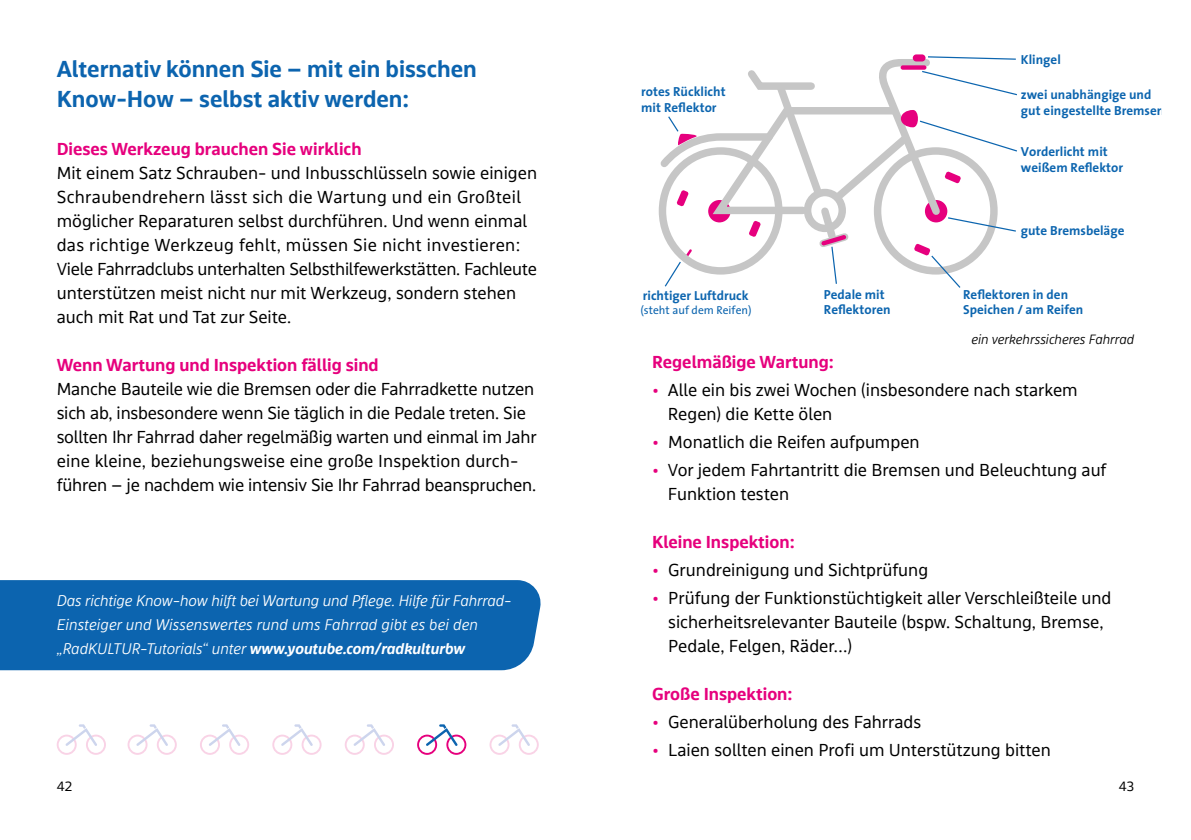
<style>
.page{position:relative;width:1191px;height:840px;background:#fff}
.page>*{position:absolute;margin:0;border:0;box-sizing:border-box;transform-origin:0 0}
.t1{font:700 24px/30px "bwegt Text";color:#0c64af}
.t2{font:18px/24px "bwegt Text";color:#000}
.t3{font:700 18px "bwegt Text";color:#e6007d}
.t4{font:italic 300 16px/24px "bwegt Display";letter-spacing:-.005em;color:#fff}
.t5{font:italic 300 14px "bwegt Display";color:#000}
.t6{font:14px "bwegt Text";color:#000}
.t7{font:700 13.2px/15.8px "The Sans";color:#0c65af}
.t8{font:11.4px "The Sans";color:#0c65af}
.s1{font-weight:700}
.s2{color:#e6007d}
</style>
<div class="page">
<div style="left:0;top:580px;width:541px;height:90px;background:#0c64af"></div>
<svg style="left:658px;top:55px;width:359px;height:233px"></svg>
<svg style="left:489px;top:724px;width:50px;height:30px"></svg>
<svg style="left:417px;top:724px;width:49px;height:30px"></svg>
<svg style="left:345px;top:724px;width:49px;height:30px"></svg>
<svg style="left:272px;top:724px;width:49px;height:30px"></svg>
<svg style="left:57px;top:724px;width:49px;height:30px"></svg>
<svg style="left:200px;top:724px;width:49px;height:30px"></svg>
<svg style="left:128px;top:724px;width:49px;height:30px"></svg>
<h1 class="t1" style="left:57px;top:54px;width:421px">Alternativ können Sie – mit ein bisschen<br>Know-How – selbst aktiv werden:</h1>
<p class="t3" style="left:57px;top:138px;width:306px">Dieses Werkzeug brauchen Sie wirklich</p>
<p class="t2" style="left:57px;top:161px;width:482px">Mit einem Satz Schrauben- und Inbusschlüsseln sowie einigen Schraubendrehern lässt sich die Wartung und ein Großteil möglicher Reparaturen selbst durchführen. Und wenn einmal das richtige Werkzeug fehlt, müssen Sie nicht investieren:<br>Viele Fahrradclubs unterhalten Selbsthilfewerkstätten. Fachleute unterstützen meist nicht nur mit Werkzeug, sondern stehen auch mit Rat und Tat zur Seite.</p>
<p class="t3" style="left:57px;top:354px;width:323px">Wenn Wartung und Inspektion fällig sind</p>
<p class="t2" style="left:57px;top:377px;width:481px">Manche Bauteile wie die Bremsen oder die Fahrradkette nutzen sich ab, insbesondere wenn Sie täglich in die Pedale treten. Sie sollten Ihr Fahrrad daher regelmäßig warten und einmal im Jahr eine kleine, beziehungsweise eine große Inspektion durch&shy;führen – je nachdem wie intensiv Sie Ihr Fahrrad beanspruchen.</p>
<p class="t4" style="left:57px;top:588px;width:456px">Das richtige Know-how hilft bei Wartung und Pflege. Hilfe für Fahrrad-<br>Einsteiger und Wissenswertes rund ums Fahrrad gibt es bei den „RadKULTUR-Tutorials“ unter <span class="s1">www.youtube.com/radkulturbw</span></p>
<p class="t7" style="left:641px;top:83px;width:86px">rotes Rücklicht mit Reflektor</p>
<p class="t7" style="left:643px;top:287px;width:107px">richtiger Luftdruck</p>
<p class="t8" style="left:640px;top:300px;width:113px">(steht auf dem Reifen)</p>
<p class="t7" style="left:1021px;top:51px;width:41px">Klingel</p>
<p class="t7" style="left:1021px;top:87px;width:145px">zwei unabhängige und gut eingestellte Bremsen</p>
<p class="t7" style="left:1021px;top:143px;width:104px">Vorderlicht mit weißem Reflektor</p>
<p class="t7" style="left:1020px;top:222px;width:105px">gute Bremsbeläge</p>
<p class="t7" style="left:824px;top:286px;width:68px">Pedale mit<br>Reflektoren</p>
<p class="t7" style="left:963px;top:286px;width:122px">Reflektoren in den<br>Speichen / am Reifen</p>
<p class="t5" style="left:971px;top:331px;width:164px">ein verkehrssicheres Fahrrad</p>
<p class="t3" style="left:652px;top:351px;width:183px">Regelmäßige Wartung:</p>
<p class="t2" style="left:668px;top:378px;width:411px;text-indent:-16px"><span class="s2">•</span> Alle ein bis zwei Wochen (insbesondere nach starkem<br>Regen) die Kette ölen</p>
<p class="t2" style="left:652px;top:430px;width:269px"><span class="s2">•</span> Monatlich die Reifen aufpumpen</p>
<p class="t2" style="left:668px;top:458px;width:440px;text-indent:-16px"><span class="s2">•</span> Vor jedem Fahrtantritt die Bremsen und Beleuchtung auf<br>Funktion testen</p>
<p class="t3" style="left:652px;top:531px;width:144px">Kleine Inspektion:</p>
<p class="t2" style="left:652px;top:558px;width:277px"><span class="s2">•</span> Grundreinigung und Sichtprüfung</p>
<p class="t2" style="left:668px;top:586px;width:445px;text-indent:-16px"><span class="s2">•</span> Prüfung der Funktionstüchtigkeit aller Verschleißteile und sicherheitsrelevanter Bauteile (bspw. Schaltung, Bremse,<br>Pedale, Felgen, Räder…)</p>
<p class="t3" style="left:652px;top:683px;width:142px">Große Inspektion:</p>
<p class="t2" style="left:652px;top:710px;width:270px"><span class="s2">•</span> Generalüberholung des Fahrrads</p>
<p class="t2" style="left:652px;top:738px;width:400px"><span class="s2">•</span> Laien sollten einen Profi um Unterstützung bitten</p>
<p class="t6" style="left:57px;top:778px;width:17px">42</p>
<p class="t6" style="left:1118px;top:778px;width:17px">43</p>
</div>
